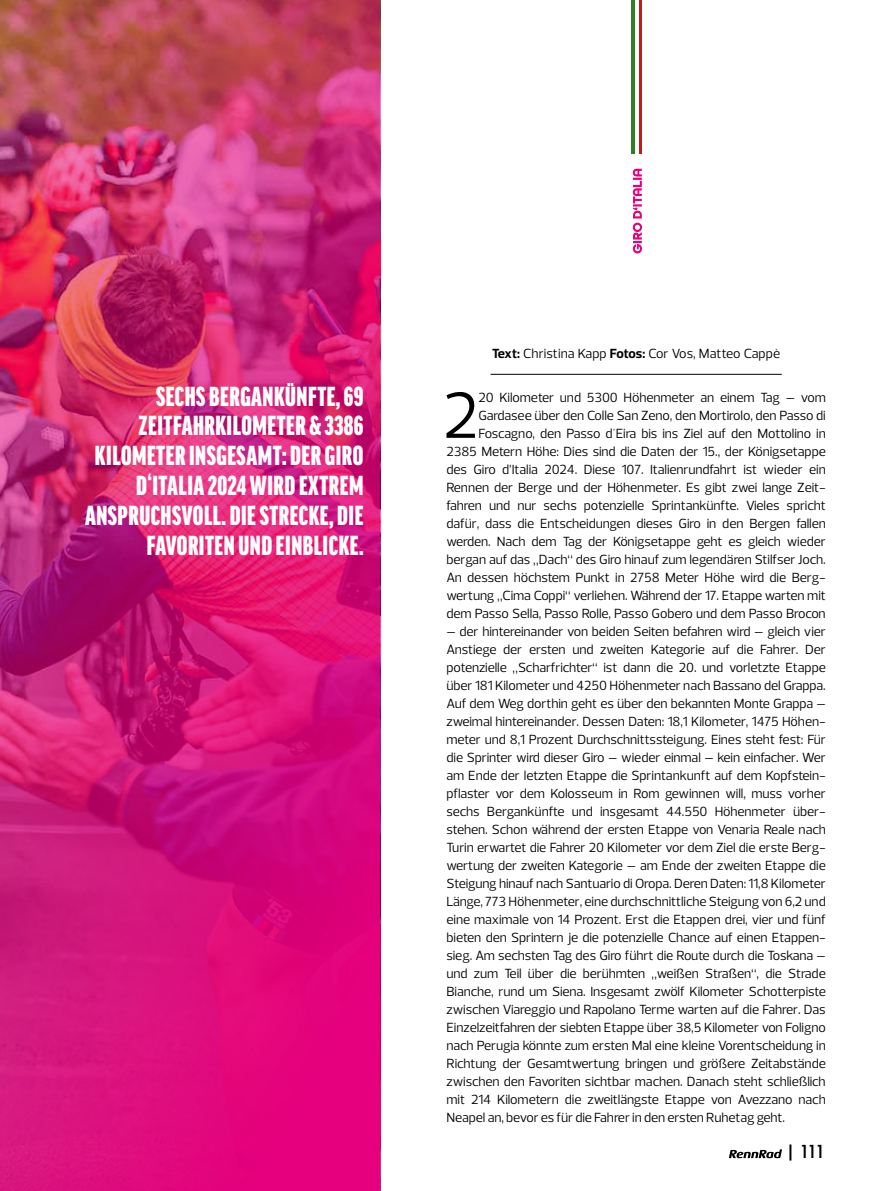
<style>
.page{position:relative;width:893px;height:1191px;background:#fff}
.page>*{position:absolute;margin:0;border:0;box-sizing:border-box;transform-origin:0 0}
.t1{font:66.45px "Prelo";color:#000}
.t2{font:900 extra-condensed 26.55px/29.8px "Good Pro";letter-spacing:.02em;color:#fff;text-align:right}
.t3{font:700 18px "Aramis";color:#000}
.t4{font:13.5px/18px "Prelo";letter-spacing:-.01em;color:#000;text-align:right}
.s1{font-weight:700}
</style>
<div class="page">
<img style="left:0;top:0;width:381px;height:1191px">
<svg style="left:729px;top:1149px;width:53px;height:9px"></svg>
<hr style="left:490px;top:374px;width:292px;height:1px;background:#000">
<svg style="left:639px;top:0;width:3px;height:154px"></svg>
<hr style="left:631px;top:0;width:4px;height:154px;background:#327e25">
<svg style="left:633px;top:169px;width:9px;height:84px"></svg>
<h2 class="t2" style="left:85px;top:381px;width:280px">SECHS BERGANKÜNFTE, 69<br>ZEITFAHRKILOMETER &amp; 3386<br>KILOMETER INSGESAMT: DER GIRO<br>D‘ITALIA 2024 WIRD EXTREM<br>ANSPRUCHSVOLL. DIE STRECKE, DIE<br>FAVORITEN UND EINBLICKE.</h2>
<p class="t4" style="left:492px;top:344px;width:289px"><span class="s1">Text:</span> Christina Kapp <span class="s1">Fotos:</span> Cor Vos, Matteo Cappè</p>
<h1 class="t1" style="left:442px;top:375px;width:38px">2</h1>
<p class="t4" style="left:446px;top:388px;width:381px">20 Kilometer und 5300 Höhenmeter an einem Tag – vom Gardasee über den Colle San Zeno, den Mortirolo, den Passo di Foscagno, den Passo d´Eira bis ins Ziel auf den Mottolino in 2385 Metern Höhe: Dies sind die Daten der 15., der Königsetappe des Giro d’Italia 2024. Diese 107. Italienrundfahrt ist wieder ein Rennen der Berge und der Höhenmeter. Es gibt zwei lange Zeit&shy;fahren und nur sechs potenzielle Sprintankünfte. Vieles spricht dafür, dass die Entscheidungen dieses Giro in den Bergen fallen werden. Nach dem Tag der Königsetappe geht es gleich wieder bergan auf das „Dach“ des Giro hinauf zum legendären Stilfser Joch.<br>An dessen höchstem Punkt in 2758 Meter Höhe wird die Berg&shy;wertung „Cima Coppi“ verliehen. Während der 17. Etappe warten mit dem Passo Sella, Passo Rolle, Passo Gobero und dem Passo Brocon</p>
<p class="t4" style="left:446px;top:622px;width:381px;text-align:justify">– der hintereinander von beiden Seiten befahren wird – gleich vier Anstiege der ersten und zweiten Kategorie auf die Fahrer. Der potenzielle „Scharfrichter“ ist dann die 20. und vorletzte Etappe über 181 Kilometer und 4250 Höhenmeter nach Bassano del Grappa.<br>Auf dem Weg dorthin geht es über den bekannten Monte Grappa – zweimal hintereinander. Dessen Daten: 18,1 Kilometer, 1475 Höhen&shy;meter und 8,1 Prozent Durchschnittssteigung. Eines steht fest: Für die Sprinter wird dieser Giro – wieder einmal – kein einfacher. Wer am Ende der letzten Etappe die Sprintankunft auf dem Kopfstein&shy;pflaster vor dem Kolosseum in Rom gewinnen will, muss vorher sechs Bergankünfte und insgesamt 44.550 Höhenmeter über&shy;stehen. Schon während der ersten Etappe von Venaria Reale nach Turin erwartet die Fahrer 20 Kilometer vor dem Ziel die erste Berg&shy;wertung der zweiten Kategorie – am Ende der zweiten Etappe die Steigung hinauf nach Santuario di Oropa. Deren Daten: 11,8 Kilometer Länge, 773 Höhenmeter, eine durchschnittliche Steigung von 6,2 und eine maximale von 14 Prozent. Erst die Etappen drei, vier und fünf bieten den Sprintern je die potenzielle Chance auf einen Etappen&shy;sieg. Am sechsten Tag des Giro führt die Route durch die Toskana – und zum Teil über die berühmten „weißen Straßen“, die Strade Bianche, rund um Siena. Insgesamt zwölf Kilometer Schotterpiste zwischen Viareggio und Rapolano Terme warten auf die Fahrer. Das Einzelzeitfahren der siebten Etappe über 38,5 Kilometer von Foligno nach Perugia könnte zum ersten Mal eine kleine Vorentscheidung in Richtung der Gesamtwertung bringen und größere Zeitabstände zwischen den Favoriten sichtbar machen. Danach steht schließlich mit 214 Kilometern die zweitlängste Etappe von Avezzano nach Neapel an, bevor es für die Fahrer in den ersten Ruhetag geht.</p>
<h3 class="t3" style="left:789px;top:1138px;width:38px">| 111</h3>
</div>
